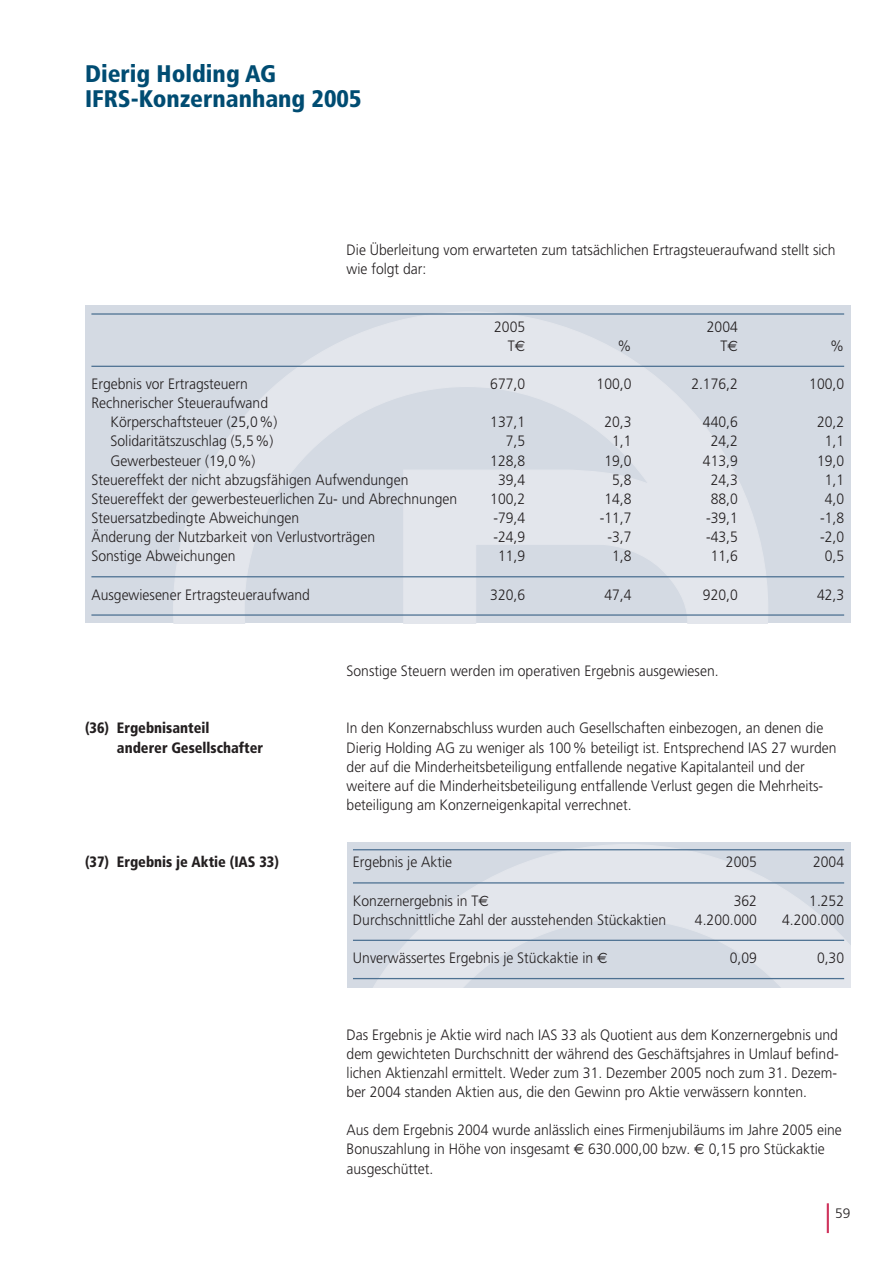
<style>
.page{position:relative;width:893px;height:1263px;background:#fff}
.page>*{position:absolute;margin:0;border:0;box-sizing:border-box;transform-origin:0 0}
.t1{font:900 condensed 24px/25.5px "Frutiger";color:#004c72}
.t2{font:300 15px/19.2px "Frutiger";color:#231f20;scale:.93 1}
.t3{font:900 condensed 15px/19.2px "Frutiger";color:#231f20;scale:.96 1}
.t4{font:300 13.65px "Frutiger";color:#231f20}
.s1{font-family:"Euro Sans";font-weight:400}
</style>
<div class="page">
<svg style="left:347px;top:843px;width:503px;height:145px;background:#dadfe6"></svg>
<div style="left:85px;top:305px;width:765px;height:318px;background:#d4dae3"></div>
<svg style="left:172px;top:312px;width:597px;height:311px"></svg>
<hr style="left:827px;top:1203px;width:2px;height:30px;background:#cf345d">
<hr style="left:91px;top:313px;width:753px;height:2px;background:#4d7192">
<hr style="left:91px;top:366px;width:753px;height:1px;background:#4d7192">
<hr style="left:91px;top:576px;width:753px;height:1px;background:#4d7192">
<hr style="left:91px;top:614px;width:753px;height:2px;background:#4d7192">
<hr style="left:353px;top:849px;width:491px;height:1px;background:#4d7192">
<hr style="left:353px;top:882px;width:491px;height:2px;background:#4d7192">
<hr style="left:353px;top:940px;width:491px;height:1px;background:#4d7192">
<hr style="left:353px;top:978px;width:491px;height:1px;background:#4d7192">
<h1 class="t1" style="left:85px;top:63px;width:278px">Dierig Holding AG<br>IFRS-Konzernanhang 2005</h1>
<p class="t2" style="left:347px;top:241px;width:527px">Die Überleitung vom erwarteten zum tatsächlichen Ertragsteueraufwand stellt sich wie folgt dar:</p>
<p class="t2" style="left:494px;top:318px;width:35px">2005</p>
<p class="t2" style="left:707px;top:318px;width:35px">2004</p>
<p class="t2" style="left:508px;top:337px;width:20px">T<span class="s1">€</span></p>
<p class="t2" style="left:617px;top:337px;width:16px">%</p>
<p class="t2" style="left:720px;top:337px;width:20px">T<span class="s1">€</span></p>
<p class="t2" style="left:830px;top:337px;width:16px">%</p>
<p class="t2" style="left:91px;top:375px;width:170px">Ergebnis vor Ertragsteuern</p>
<p class="t2" style="left:490px;top:375px;width:39px">677,0</p>
<p class="t2" style="left:597px;top:375px;width:39px">100,0</p>
<p class="t2" style="left:691px;top:375px;width:52px">2.176,2</p>
<p class="t2" style="left:809px;top:375px;width:39px">100,0</p>
<p class="t2" style="left:111px;top:395px;width:181px;text-indent:-19px">Rechnerischer Steueraufwand<br>Körperschaftsteuer (25,0%)</p>
<p class="t2" style="left:490px;top:414px;width:39px">137,1</p>
<p class="t2" style="left:604px;top:414px;width:31px">20,3</p>
<p class="t2" style="left:703px;top:414px;width:39px">440,6</p>
<p class="t2" style="left:817px;top:414px;width:31px">20,2</p>
<p class="t2" style="left:111px;top:433px;width:176px">Solidaritätszuschlag (5,5%)</p>
<p class="t2" style="left:506px;top:433px;width:22px">7,5</p>
<p class="t2" style="left:612px;top:433px;width:22px">1,1</p>
<p class="t2" style="left:711px;top:433px;width:31px">24,2</p>
<p class="t2" style="left:825px;top:433px;width:22px">1,1</p>
<p class="t2" style="left:111px;top:452px;width:157px">Gewerbesteuer (19,0%)</p>
<p class="t2" style="left:490px;top:452px;width:39px">128,8</p>
<p class="t2" style="left:604px;top:452px;width:31px">19,0</p>
<p class="t2" style="left:703px;top:452px;width:39px">413,9</p>
<p class="t2" style="left:817px;top:452px;width:31px">19,0</p>
<p class="t2" style="left:91px;top:471px;width:342px">Steuereffekt der nicht abzugsfähigen Aufwendungen</p>
<p class="t2" style="left:498px;top:471px;width:31px">39,4</p>
<p class="t2" style="left:612px;top:471px;width:22px">5,8</p>
<p class="t2" style="left:711px;top:471px;width:31px">24,3</p>
<p class="t2" style="left:825px;top:471px;width:22px">1,1</p>
<p class="t2" style="left:91px;top:490px;width:395px">Steuereffekt der gewerbesteuerlichen Zu- und Abrechnungen</p>
<p class="t2" style="left:490px;top:490px;width:39px">100,2</p>
<p class="t2" style="left:604px;top:490px;width:31px">14,8</p>
<p class="t2" style="left:711px;top:490px;width:31px">88,0</p>
<p class="t2" style="left:825px;top:490px;width:22px">4,0</p>
<p class="t2" style="left:91px;top:509px;width:225px">Steuersatzbedingte Abweichungen</p>
<p class="t2" style="left:493px;top:509px;width:36px">-79,4</p>
<p class="t2" style="left:600px;top:509px;width:36px">-11,7</p>
<p class="t2" style="left:706px;top:509px;width:36px">-39,1</p>
<p class="t2" style="left:820px;top:509px;width:27px">-1,8</p>
<p class="t2" style="left:91px;top:528px;width:306px">Änderung der Nutzbarkeit von Verlustvorträgen</p>
<p class="t2" style="left:493px;top:528px;width:36px">-24,9</p>
<p class="t2" style="left:607px;top:528px;width:27px">-3,7</p>
<p class="t2" style="left:706px;top:528px;width:36px">-43,5</p>
<p class="t2" style="left:820px;top:528px;width:27px">-2,0</p>
<p class="t2" style="left:91px;top:548px;width:157px">Sonstige Abweichungen</p>
<p class="t2" style="left:498px;top:548px;width:31px">11,9</p>
<p class="t2" style="left:612px;top:548px;width:22px">1,8</p>
<p class="t2" style="left:711px;top:548px;width:31px">11,6</p>
<p class="t2" style="left:825px;top:548px;width:22px">0,5</p>
<p class="t2" style="left:91px;top:586px;width:236px">Ausgewiesener Ertragsteueraufwand</p>
<p class="t2" style="left:490px;top:586px;width:39px">320,6</p>
<p class="t2" style="left:604px;top:586px;width:31px">47,4</p>
<p class="t2" style="left:703px;top:586px;width:39px">920,0</p>
<p class="t2" style="left:817px;top:586px;width:31px">42,3</p>
<p class="t2" style="left:347px;top:662px;width:401px">Sonstige Steuern werden im operativen Ergebnis ausgewiesen.</p>
<p class="t3" style="left:117px;top:720px;width:154px;text-indent:-32px">(36) Ergebnisanteil anderer Gesellschafter</p>
<p class="t2" style="left:347px;top:720px;width:528px">In den Konzernabschluss wurden auch Gesellschaften einbezogen, an denen die Dierig Holding AG zu weniger als 100% beteiligt ist. Entsprechend IAS 27 wurden der auf die Minderheitsbeteiligung entfallende negative Kapitalanteil und der weitere auf die Minderheitsbeteiligung entfallende Verlust gegen die Mehrheits&shy;beteiligung am Konzerneigenkapital verrechnet.</p>
<p class="t3" style="left:85px;top:854px;width:203px">(37) Ergebnis je Aktie (IAS 33)</p>
<p class="t2" style="left:353px;top:854px;width:108px">Ergebnis je Aktie</p>
<p class="t2" style="left:726px;top:854px;width:35px">2005</p>
<p class="t2" style="left:813px;top:854px;width:35px">2004</p>
<p class="t2" style="left:353px;top:892px;width:148px">Konzernergebnis in T<span class="s1">€</span></p>
<p class="t2" style="left:734px;top:892px;width:27px">362</p>
<p class="t2" style="left:809px;top:892px;width:39px">1.252</p>
<p class="t2" style="left:353px;top:911px;width:338px">Durchschnittliche Zahl der ausstehenden Stückaktien</p>
<p class="t2" style="left:695px;top:911px;width:68px">4.200.000</p>
<p class="t2" style="left:782px;top:911px;width:68px">4.200.000</p>
<p class="t2" style="left:353px;top:949px;width:275px">Unverwässertes Ergebnis je Stückaktie in <span class="s1">€</span></p>
<p class="t2" style="left:730px;top:949px;width:31px">0,09</p>
<p class="t2" style="left:817px;top:949px;width:31px">0,30</p>
<p class="t2" style="left:347px;top:1026px;width:531px;text-align:justify">Das Ergebnis je Aktie wird nach IAS 33 als Quotient aus dem Konzernergebnis und dem gewichteten Durchschnitt der während des Geschäftsjahres in Umlauf befind&shy;lichen Aktienzahl ermittelt. Weder zum 31. Dezember 2005 noch zum 31. Dezem&shy;ber 2004 standen Aktien aus, die den Gewinn pro Aktie verwässern konnten.</p>
<p class="t2" style="left:347px;top:1122px;width:534px">Aus dem Ergebnis 2004 wurde anlässlich eines Firmenjubiläums im Jahre 2005 eine<br>Bonuszahlung in Höhe von insgesamt <span class="s1">€</span> 630.000,00 bzw. <span class="s1">€</span> 0,15 pro Stückaktie ausgeschüttet.</p>
<p class="t4" style="left:835px;top:1208px;width:17px">59</p>
</div>
